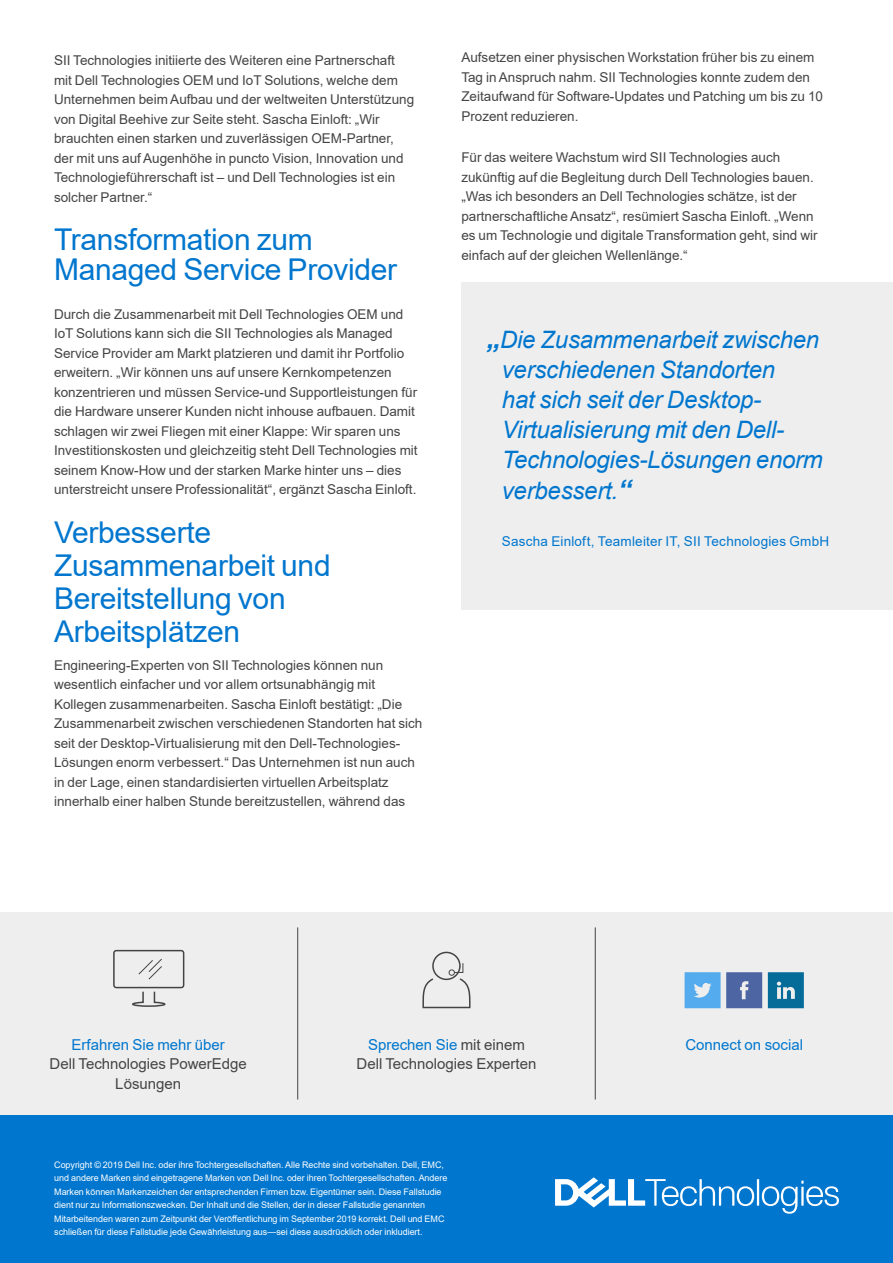
<style>
.page{position:relative;width:893px;height:1263px;background:#fff}
.page>*{position:absolute;margin:0;border:0;box-sizing:border-box;transform-origin:0 0}
.t1{font:30px/33px "Arial";letter-spacing:-.01em;color:#0076ce}
.t2{font:italic 24px/30.3px "Arial";letter-spacing:-.01em;color:#0076ce}
.t3{font:15px/19.5px "Arial";color:#444;text-align:center}
.t4{font:15px "Arial";color:#0076ce}
.t5{font:13.5px/19.5px "Arial";color:#444}
.t6{font:13.5px "Arial";letter-spacing:.015em;color:#0076ce}
.t7{font:9px/13.5px "Arial";letter-spacing:-.005em;color:#fff}
.s1{font-weight:700;font-size:27px}
.s2{color:#0076ce}
</style>
<div class="page">
<div style="left:0;top:1115px;width:893px;height:148px;background:#0076ce"></div>
<div style="left:0;top:912px;width:893px;height:203px;background:#eee"></div>
<hr style="left:297px;top:927px;width:1px;height:172px;background:#444">
<hr style="left:595px;top:927px;width:1px;height:172px;background:#444">
<div style="left:432px;top:952px;width:29px;height:28px;border:2px solid #444;border-radius:50%"></div>
<svg style="left:422px;top:962px;width:49px;height:47px"></svg>
<div style="left:113px;top:950px;width:71px;height:38px;border:2px solid #444;border-radius:2px"></div>
<svg style="left:138px;top:958px;width:24px;height:22px"></svg>
<svg style="left:132px;top:991px;width:34px;height:16px"></svg>
<svg style="left:685px;top:972px;width:77px;height:36px;background:#6a98cd"></svg>
<svg style="left:768px;top:972px;width:36px;height:36px"></svg>
<svg style="left:555px;top:1177px;width:284px;height:37px"></svg>
<div style="left:461px;top:283px;width:432px;height:327px;background:#eee"></div>
<p class="t5" style="left:54px;top:50px;width:362px">SII Technologies initiierte des Weiteren eine Partnerschaft mit Dell Technologies OEM und IoT Solutions, welche dem Unternehmen beim Aufbau und der weltweiten Unterstützung von Digital Beehive zur Seite steht. Sascha Einloft: „Wir brauchten einen starken und zuverlässigen OEM-Partner, der mit uns auf Augenhöhe in puncto Vision, Innovation und Technologieführerschaft ist – und Dell Technologies ist ein solcher Partner.“</p>
<h1 class="t1" style="left:54px;top:225px;width:345px;line-height:30px">Transformation zum<br>Managed Service Provider</h1>
<p class="t5" style="left:54px;top:304px;width:365px">Durch die Zusammenarbeit mit Dell Technologies OEM und IoT Solutions kann sich die SII Technologies als Managed Service Provider am Markt platzieren und damit ihr Portfolio erweitern. „Wir können uns auf unsere Kernkompetenzen konzentrieren und müssen Service-und Supportleistungen für die Hardware unserer Kunden nicht inhouse aufbauen. Damit schlagen wir zwei Fliegen mit einer Klappe: Wir sparen uns Investitionskosten und gleichzeitig steht Dell Technologies mit seinem Know-How und der starken Marke hinter uns – dies unterstreicht unsere Professionalität“, ergänzt Sascha Einloft.</p>
<h1 class="t1" style="left:54px;top:516px;width:278px">Verbesserte<br>Zusammenarbeit und<br>Bereitstellung von<br>Arbeitsplätzen</h1>
<p class="t5" style="left:54px;top:655px;width:370px">Engineering-Experten von SII Technologies können nun wesentlich einfacher und vor allem ortsunabhängig mit Kollegen zusammenarbeiten. Sascha Einloft bestätigt: „Die Zusammenarbeit zwischen verschiedenen Standorten hat sich seit der Desktop-Virtualisierung mit den Dell-Technologies-Lösungen enorm verbessert.“ Das Unternehmen ist nun auch in der Lage, einen standardisierten virtuellen Arbeitsplatz innerhalb einer halben Stunde bereitzustellen, während das</p>
<p class="t5" style="left:461px;top:48px;width:363px">Aufsetzen einer physischen Workstation früher bis zu einem Tag in Anspruch nahm. SII Technologies konnte zudem den Zeitaufwand für Software-Updates und Patching um bis zu 10<br>Prozent reduzieren.</p>
<p class="t5" style="left:461px;top:148px;width:358px">Für das weitere Wachstum wird SII Technologies auch zukünftig auf die Begleitung durch Dell Technologies bauen. „Was ich besonders an Dell Technologies schätze, ist der partnerschaftliche Ansatz“, resümiert Sascha Einloft. „Wenn es um Technologie und digitale Transformation geht, sind wir einfach auf der gleichen Wellenlänge.“</p>
<h2 class="t2" style="left:502px;top:325px;width:323px;text-indent:-15px"><span class="s1">„</span>Die Zusammenarbeit zwischen verschiedenen Standorten<br>hat sich seit der Desktop-<br>Virtualisierung mit den Dell-<br>Technologies-Lösungen enorm verbessert.<span class="s1">“</span></h2>
<p class="t6" style="left:502px;top:532px;width:329px">Sascha Einloft, Teamleiter IT, SII Technologies GmbH</p>
<p class="t4" style="left:72px;top:1034px;width:155px">Erfahren Sie mehr über</p>
<p class="t4" style="left:685px;top:1034px;width:119px">Connect on social</p>
<p class="t3" style="left:50px;top:1054px;width:199px">Dell Technologies PowerEdge<br>Lösungen</p>
<p class="t3" style="left:357px;top:1035px;width:181px"><span class="s2">Sprechen Sie</span> mit einem<br>Dell Technologies Experten</p>
<p class="t7" style="left:54px;top:1158px;width:395px">Copyright © 2019 Dell Inc. oder ihre Tochtergesellschaften. Alle Rechte sind vorbehalten. Dell, EMC, und andere Marken sind eingetragene Marken von Dell Inc. oder ihren Tochtergesellschaften. Andere Marken können Markenzeichen der entsprechenden Firmen bzw. Eigentümer sein. Diese Fallstudie dient nur zu Informationszwecken. Der Inhalt und die Stellen, der in dieser Fallstudie genannten Mitarbeitenden waren zum Zeitpunkt der Veröffentlichung im September 2019 korrekt. Dell und EMC schließen für diese Fallstudie jede Gewährleistung aus—sei diese ausdrücklich oder inkludiert.</p>
</div>
